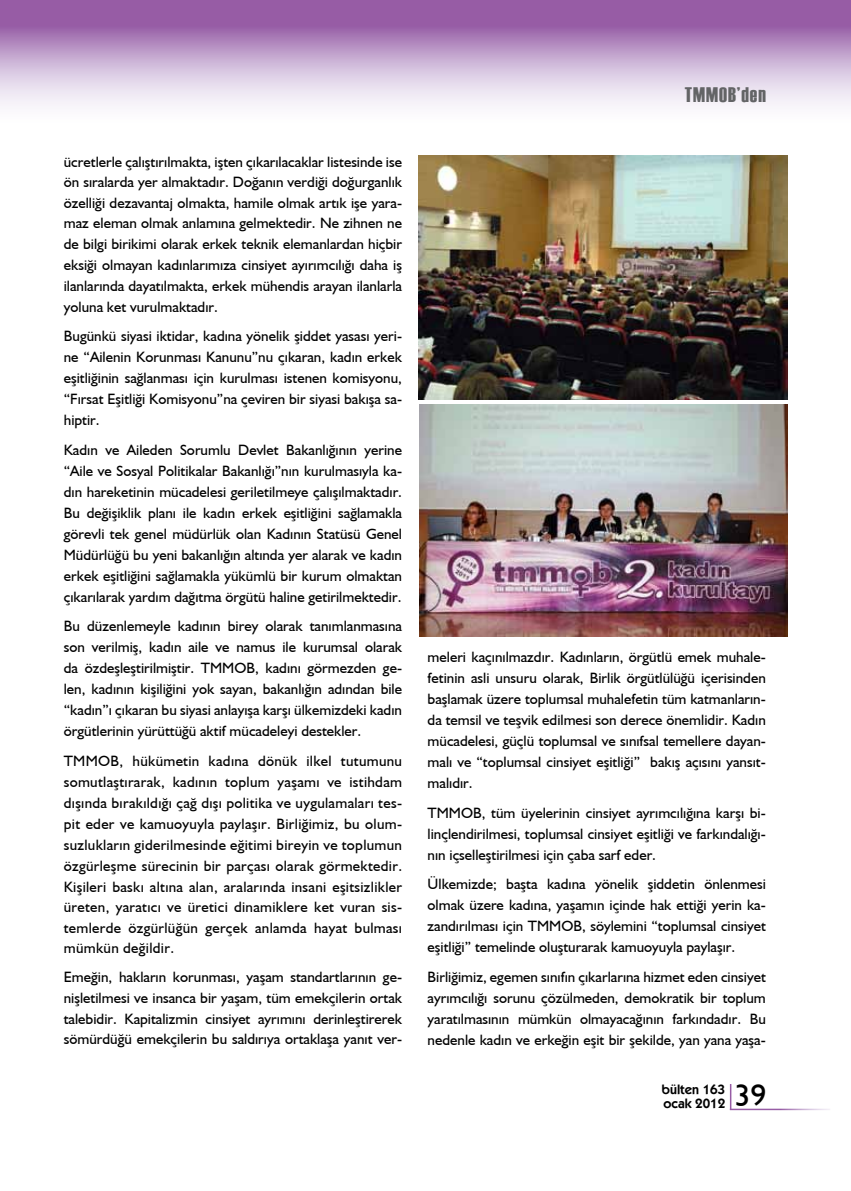
<style>
.page{position:relative;width:851px;height:1191px;background:#fff}
.page>*{position:absolute;margin:0;border:0;box-sizing:border-box;transform-origin:0 0}
.t1{font:31.5px "Humanist 521 BT";color:#000}
.t2{font:21px "Haettenschweiler";letter-spacing:.05em;color:#636466}
.t3{font:15px/21px "Humanist 521 BT";color:#000;text-align:justify}
.t4{font:600 13.5px/13.5px "Kabel IT Cby BT";color:#000}
</style>
<div class="page">
<svg style="left:0;top:0;width:850px;height:106px;background:#c09fcb"></svg>
<hr style="left:729px;top:1084px;width:2px;height:25px;background:#975ca5">
<hr style="left:729px;top:1108px;width:101px;height:2px;background:#fff">
<img style="left:419px;top:155px;width:368px;height:245px">
<img style="left:419px;top:405px;width:368px;height:231px">
<p class="t3" style="left:64px;top:151px;width:340px">ücretlerle çalıştırılmakta, işten çıkarılacaklar listesinde ise ön sıralarda yer almaktadır. Doğanın verdiği doğurganlık özelliği dezavantaj olmakta, hamile olmak artık işe yara&shy;maz eleman olmak anlamına gelmektedir. Ne zihnen ne de bilgi birikimi olarak erkek teknik elemanlardan hiçbir eksiği olmayan kadınlarımıza cinsiyet ayırımcılığı daha iş ilanlarında dayatılmakta, erkek mühendis arayan ilanlarla yoluna ket vurulmaktadır.</p>
<p class="t3" style="left:64px;top:325px;width:340px">Bugünkü siyasi iktidar, kadına yönelik şiddet yasası yeri&shy;ne “Ailenin Korunması Kanunu”nu çıkaran, kadın erkek eşitliğinin sağlanması için kurulması istenen komisyonu, “Fırsat Eşitliği Komisyonu”na çeviren bir siyasi bakışa sa&shy;hiptir.</p>
<p class="t3" style="left:64px;top:439px;width:340px">Kadın ve Aileden Sorumlu Devlet Bakanlığının yerine “Aile ve Sosyal Politikalar Bakanlığı”nın kurulmasıyla ka&shy;dın hareketinin mücadelesi geriletilmeye çalışılmaktadır.<br>Bu değişiklik planı ile kadın erkek eşitliğini sağlamakla görevli tek genel müdürlük olan Kadının Statüsü Genel Müdürlüğü bu yeni bakanlığın altında yer alarak ve kadın erkek eşitliğini sağlamakla yükümlü bir kurum olmaktan çıkarılarak yardım dağıtma örgütü haline getirilmektedir.</p>
<p class="t3" style="left:64px;top:615px;width:340px">Bu düzenlemeyle kadının birey olarak tanımlanmasına son verilmiş, kadın aile ve namus ile kurumsal olarak da özdeşleştirilmiştir. TMMOB, kadını görmezden ge&shy;len, kadının kişiliğini yok sayan, bakanlığın adından bile “kadın”ı çıkaran bu siyasi anlayışa karşı ülkemizdeki kadın örgütlerinin yürüttüğü aktif mücadeleyi destekler.</p>
<p class="t3" style="left:64px;top:750px;width:340px">TMMOB, hükümetin kadına dönük ilkel tutumunu somutlaştırarak, kadının toplum yaşamı ve istihdam dışında bırakıldığı çağ dışı politika ve uygulamaları tes&shy;pit eder ve kamuoyuyla paylaşır. Birliğimiz, bu olum&shy;suzlukların giderilmesinde eğitimi bireyin ve toplumun özgürleşme sürecinin bir parçası olarak görmektedir.<br>Kişileri baskı altına alan, aralarında insani eşitsizlikler üreten, yaratıcı ve üretici dinamiklere ket vuran sis&shy;temlerde özgürlüğün gerçek anlamda hayat bulması mümkün değildir.</p>
<p class="t3" style="left:64px;top:966px;width:340px;line-height:20.5px">Emeğin, hakların korunması, yaşam standartlarının ge&shy;nişletilmesi ve insanca bir yaşam, tüm emekçilerin ortak talebidir. Kapitalizmin cinsiyet ayrımını derinleştirerek sömürdüğü emekçilerin bu saldırıya ortaklaşa yanıt ver-</p>
<h2 class="t2" style="left:684px;top:80px;width:83px">TMMOB’den</h2>
<p class="t3" style="left:427px;top:646px;width:340px">meleri kaçınılmazdır. Kadınların, örgütlü emek muhale&shy;fetinin asli unsuru olarak, Birlik örgütlülüğü içerisinden başlamak üzere toplumsal muhalefetin tüm katmanların&shy;da temsil ve teşvik edilmesi son derece önemlidir. Kadın mücadelesi, güçlü toplumsal ve sınıfsal temellere dayan&shy;malı ve “toplumsal cinsiyet eşitliği” bakış açısını yansıt&shy;malıdır.</p>
<p class="t3" style="left:427px;top:801px;width:340px">TMMOB, tüm üyelerinin cinsiyet ayrımcılığına karşı bi&shy;linçlendirilmesi, toplumsal cinsiyet eşitliği ve farkındalığı&shy;nın içselleştirilmesi için çaba sarf eder.</p>
<p class="t3" style="left:427px;top:873px;width:340px">Ülkemizde; başta kadına yönelik şiddetin önlenmesi olmak üzere kadına, yaşamın içinde hak ettiği yerin ka&shy;zandırılması için TMMOB, söylemini “toplumsal cinsiyet eşitliği” temelinde oluşturarak kamuoyuyla paylaşır.</p>
<p class="t3" style="left:427px;top:965px;width:340px">Birliğimiz, egemen sınıfın çıkarlarına hizmet eden cinsiyet ayrımcılığı sorunu çözülmeden, demokratik bir toplum yaratılmasının mümkün olmayacağının farkındadır. Bu nedenle kadın ve erkeğin eşit bir şekilde, yan yana yaşa-</p>
<p class="t4" style="left:661px;top:1082px;width:65px">bülten 163 ocak 2012</p>
<h1 class="t1" style="left:734px;top:1076px;width:33px">39</h1>
</div>
